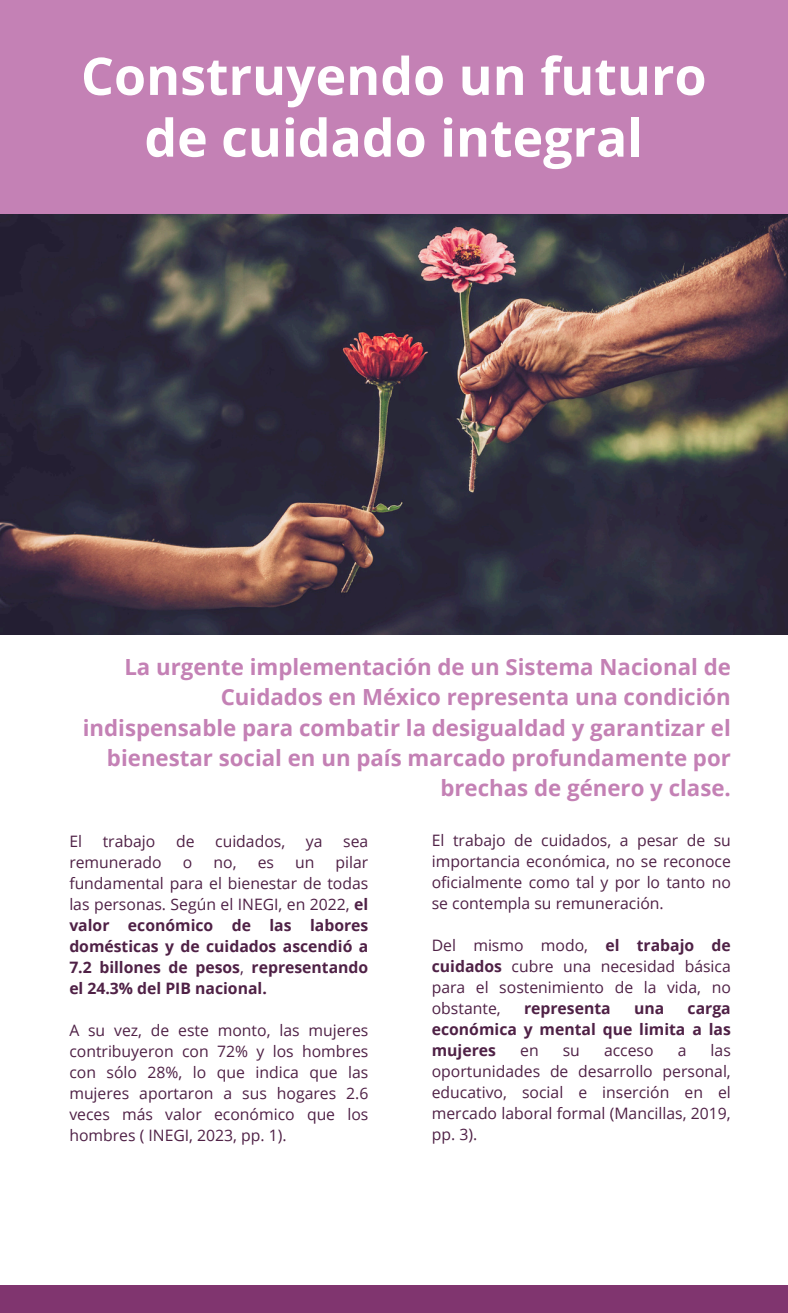
<style>
.page{position:relative;width:788px;height:1313px;background:#fff}
.page>*{position:absolute;margin:0;border:0;box-sizing:border-box;transform-origin:0 0}
.t1{font:700 51.8px/61.6px "Open Sans";color:#fff;text-align:center}
.t2{font:700 22.22px/30.1px "Open Sans";color:#c481b5;text-align:right}
.t3{font:15.75px/21px "Open Sans";color:#4f2146;text-align:justify}
.t4{font:700 15.75px/21px "Open Sans";color:#4f2146;text-align:justify}
.s1{font-weight:400}
.s2{font-weight:700}
</style>
<div class="page">
<img style="left:0;top:213px;width:788px;height:422px">
<div style="left:0;top:1285px;width:788px;height:27px;background:#80356f"></div>
<div style="left:0;top:0;width:788px;height:213px;background:#c481b5"></div>
<p class="t1" style="left:81px;top:44px;width:627px">Construyendo un futuro de cuidado integral</p>
<p class="t2" style="left:83px;top:651px;width:649px">La urgente implementación de un Sistema Nacional de Cuidados en México representa una condición indispensable para combatir la desigualdad y garantizar el bienestar social en un país marcado profundamente por brechas de género y clase.</p>
<h2 class="t3" style="left:69px;top:830px;width:14px">El</h2>
<h2 class="t3" style="left:103px;top:830px;width:54px">trabajo</h2>
<h2 class="t3" style="left:176px;top:830px;width:20px">de</h2>
<h2 class="t3" style="left:215px;top:830px;width:72px">cuidados,</h2>
<h2 class="t3" style="left:306px;top:830px;width:18px">ya</h2>
<h2 class="t3" style="left:343px;top:830px;width:27px">sea</h2>
<h2 class="t3" style="left:69px;top:851px;width:94px">remunerado</h2>
<h2 class="t3" style="left:183px;top:851px;width:11px">o</h2>
<h2 class="t3" style="left:213px;top:851px;width:25px">no,</h2>
<h2 class="t3" style="left:258px;top:851px;width:18px">es</h2>
<h2 class="t3" style="left:295px;top:851px;width:21px">un</h2>
<h2 class="t4" style="left:69px;top:851px;width:300px;text-indent:266px"><span class="s1">pilar fundamental para el bienestar de todas las personas. Según el INEGI, en 2022,</span> el valor económico de las labores domésticas y de cuidados ascendió a 7.2 billones de pesos<span class="s1">,</span> representando el 24.3% del PIB nacional.</h2>
<p class="t3" style="left:69px;top:1019px;width:300px">A su vez, de este monto, las mujeres contribuyeron con 72% y los hombres con sólo 28%, lo que indica que las mujeres aportaron a sus hogares 2.6 veces más valor económico que los hombres ( INEGI, 2023, pp. 1).</p>
<p class="t3" style="left:432px;top:829px;width:300px">El trabajo de cuidados, a pesar de su importancia económica, no se reconoce oficialmente como tal y por lo tanto no se contempla su remuneración.</p>
<p class="t3" style="left:432px;top:934px;width:300px">Del mismo modo, <span class="s2">el trabajo de cuidados</span> cubre una necesidad básica para el sostenimiento de la vida, no obstante,</p>
<p class="t4" style="left:524px;top:997px;width:88px">representa</p>
<p class="t4" style="left:634px;top:997px;width:32px">una</p>
<p class="t4" style="left:432px;top:997px;width:300px;text-indent:256px">carga económica y mental que limita a las mujeres</p>
<p class="t3" style="left:432px;top:1039px;width:300px;text-indent:279px">las oportunidades de desarrollo personal, educativo, social e inserción en el mercado laboral formal (Mancillas, 2019, pp. 3).</p>
<p class="t3" style="left:520px;top:1039px;width:20px">en</p>
<p class="t3" style="left:562px;top:1039px;width:19px">su</p>
<p class="t3" style="left:604px;top:1039px;width:51px">acceso</p>
<p class="t3" style="left:677px;top:1039px;width:10px">a</p>
</div>
